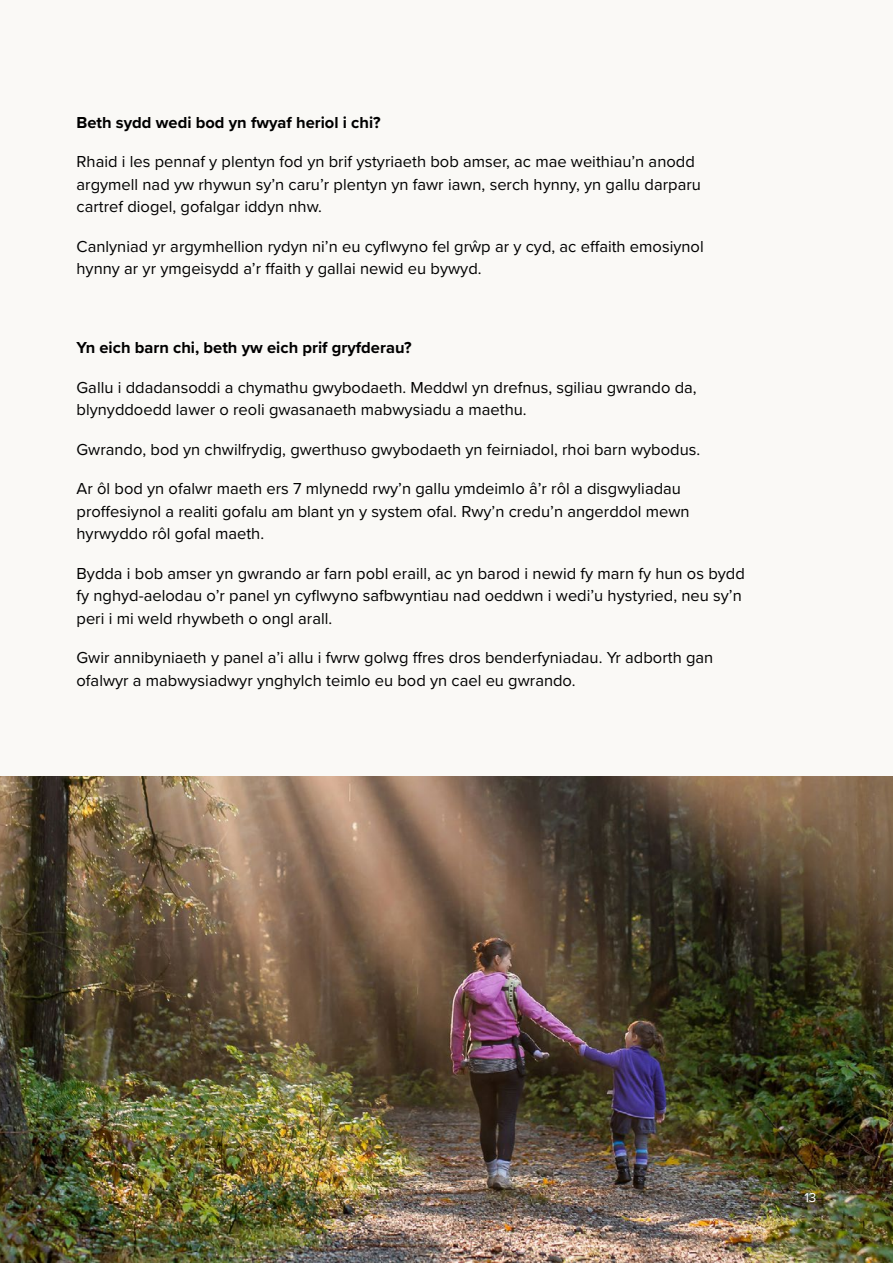
<style>
.page{position:relative;width:893px;height:1263px;background:#faf9f6}
.page>*{position:absolute;margin:0;border:0;box-sizing:border-box;transform-origin:0 0}
.t1{font:16.5px/22.5px "Proxima Nova";color:#000}
.t2{font:700 16.5px "Proxima Nova";color:#000}
.t3{font:13.5px "Proxima Nova";color:#fff}
</style>
<div class="page">
<img style="left:0;top:776px;width:893px;height:487px">
<p class="t2" style="left:77px;top:110px;width:306px">Beth sydd wedi bod yn fwyaf heriol i chi?</p>
<p class="t1" style="left:77px;top:150px;width:626px">Rhaid i les pennaf y plentyn fod yn brif ystyriaeth bob amser, ac mae weithiau’n anodd argymell nad yw rhywun sy’n caru’r plentyn yn fawr iawn, serch hynny, yn gallu darparu cartref diogel, gofalgar iddyn nhw.</p>
<p class="t1" style="left:77px;top:234px;width:629px">Canlyniad yr argymhellion rydyn ni’n eu cyflwyno fel grŵp ar y cyd, ac effaith emosiynol hynny ar yr ymgeisydd a’r ffaith y gallai newid eu bywyd.</p>
<p class="t2" style="left:77px;top:336px;width:337px">Yn eich barn chi, beth yw eich prif gryfderau?</p>
<p class="t1" style="left:77px;top:375px;width:622px">Gallu i ddadansoddi a chymathu gwybodaeth. Meddwl yn drefnus, sgiliau gwrando da, blynyddoedd lawer o reoli gwasanaeth mabwysiadu a maethu.</p>
<p class="t1" style="left:77px;top:437px;width:625px">Gwrando, bod yn chwilfrydig, gwerthuso gwybodaeth yn feirniadol, rhoi barn wybodus.</p>
<p class="t1" style="left:77px;top:477px;width:614px">Ar ôl bod yn ofalwr maeth ers 7 mlynedd rwy’n gallu ymdeimlo â’r rôl a disgwyliadau proffesiynol a realiti gofalu am blant yn y system ofal. Rwy’n credu’n angerddol mewn hyrwyddo rôl gofal maeth.</p>
<p class="t1" style="left:77px;top:561px;width:670px">Bydda i bob amser yn gwrando ar farn pobl eraill, ac yn barod i newid fy marn fy hun os bydd fy nghyd-aelodau o’r panel yn cyflwyno safbwyntiau nad oeddwn i wedi’u hystyried, neu sy’n peri i mi weld rhywbeth o ongl arall.</p>
<p class="t1" style="left:77px;top:646px;width:638px">Gwir annibyniaeth y panel a’i allu i fwrw golwg ffres dros benderfyniadau. Yr adborth gan ofalwyr a mabwysiadwyr ynghylch teimlo eu bod yn cael eu gwrando.</p>
<p class="t3" style="left:804px;top:1188px;width:14px">13</p>
</div>
